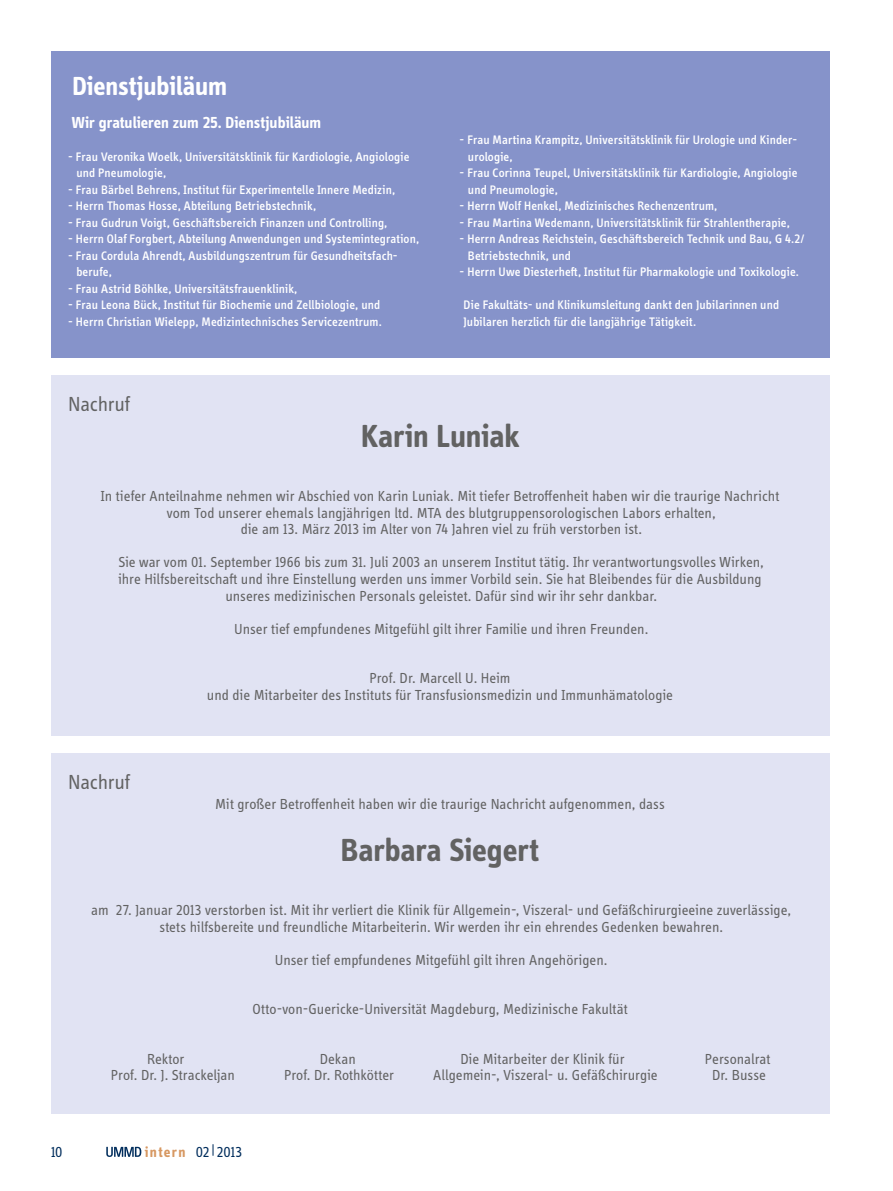
<style>
.page{position:relative;width:893px;height:1191px;background:#fff}
.page>*{position:absolute;margin:0;border:0;box-sizing:border-box;transform-origin:0 0}
.t1{font:700 33px "Info Display OT";letter-spacing:-.005em;color:#626262}
.t2{font:700 27px "Info Display OT";color:#fff}
.t3{font:21px "Info Display OT";letter-spacing:-.01em;color:#626262}
.t4{font:700 16.5px "Info Display OT";letter-spacing:.005em;color:#fff}
.t5{font:15px/16.5px "Info Display OT";color:#626262;text-align:center}
.t6{font:15px "Info Display OT";color:#002d5c}
.t7{font:500 12.75px/16.5px "Info Display OT";letter-spacing:.01em;color:#fff}
.s1{font-weight:700;color:#d79862}
</style>
<div class="page">
<div style="left:51px;top:375px;width:778px;height:360px;background:#e1e3f3"></div>
<div style="left:51px;top:753px;width:778px;height:360px;background:#e1e3f3"></div>
<div style="left:51px;top:51px;width:778px;height:306px;background:#8693ca"></div>
<svg style="left:106px;top:1146px;width:35px;height:11px"></svg>
<h2 class="t2" style="left:72px;top:69px;width:156px">Dienstjubiläum</h2>
<p class="t4" style="left:72px;top:112px;width:251px">Wir gratulieren zum 25. Dienstjubiläum</p>
<p class="t7" style="left:76px;top:148px;width:335px;text-indent:-8px">- Frau Veronika Woelk, Universitätsklinik für Kardiologie, Angiologie und Pneumologie,</p>
<p class="t7" style="left:68px;top:181px;width:329px">- Frau Bärbel Behrens, Institut für Experimentelle Innere Medizin,</p>
<p class="t7" style="left:68px;top:197px;width:250px">- Herrn Thomas Hosse, Abteilung Betriebstechnik,</p>
<p class="t7" style="left:68px;top:214px;width:321px">- Frau Gudrun Voigt, Geschäftsbereich Finanzen und Controlling,</p>
<p class="t7" style="left:68px;top:230px;width:353px">- Herrn Olaf Forgbert, Abteilung Anwendungen und Systemintegration,</p>
<p class="t7" style="left:76px;top:247px;width:323px;text-indent:-8px">- Frau Cordula Ahrendt, Ausbildungszentrum für Gesundheitsfach&shy;berufe,</p>
<p class="t7" style="left:68px;top:280px;width:231px">- Frau Astrid Böhlke, Universitätsfrauenklinik,</p>
<p class="t7" style="left:68px;top:296px;width:314px">- Frau Leona Bück, Institut für Biochemie und Zellbiologie, und</p>
<p class="t7" style="left:68px;top:313px;width:315px">- Herrn Christian Wielepp, Medizintechnisches Servicezentrum.</p>
<h3 class="t3" style="left:68px;top:391px;width:64px">Nachruf</h3>
<p class="t7" style="left:468px;top:131px;width:331px;text-indent:-8px">- Frau Martina Krampitz, Universitätsklinik für Urologie und Kinder&shy;urologie,</p>
<p class="t7" style="left:468px;top:164px;width:331px;text-indent:-8px">- Frau Corinna Teupel, Universitätsklinik für Kardiologie, Angiologie und Pneumologie,</p>
<p class="t7" style="left:460px;top:197px;width:259px">- Herrn Wolf Henkel, Medizinisches Rechenzentrum,</p>
<p class="t7" style="left:460px;top:214px;width:332px">- Frau Martina Wedemann, Universitätsklinik für Strahlentherapie,</p>
<p class="t7" style="left:468px;top:230px;width:338px;text-indent:-8px">- Herrn Andreas Reichstein, Geschäftsbereich Technik und Bau, G 4.2/<br>Betriebstechnik, und</p>
<p class="t7" style="left:460px;top:263px;width:341px">- Herrn Uwe Diesterheft, Institut für Pharmakologie und Toxikologie.</p>
<p class="t7" style="left:463px;top:296px;width:317px">Die Fakultäts- und Klinikumsleitung dankt den Jubilarinnen und<br>Jubilaren herzlich für die langjährige Tätigkeit.</p>
<h1 class="t1" style="left:361px;top:416px;width:160px">Karin Luniak</h1>
<p class="t5" style="left:101px;top:488px;width:680px">In tiefer Anteilnahme nehmen wir Abschied von Karin Luniak. Mit tiefer Betroffenheit haben wir die traurige Nachricht vom Tod unserer ehemals langjährigen ltd. MTA des blutgruppensorologischen Labors erhalten,<br>die am 13. März 2013 im Alter von 74 Jahren viel zu früh verstorben ist.</p>
<p class="t5" style="left:118px;top:554px;width:647px">Sie war vom 01. September 1966 bis zum 31. Juli 2003 an unserem Institut tätig. Ihr verantwortungsvolles Wirken, ihre Hilfsbereitschaft und ihre Einstellung werden uns immer Vorbild sein. Sie hat Bleibendes für die Ausbildung unseres medizinischen Personals geleistet. Dafür sind wir ihr sehr dankbar.</p>
<p class="t5" style="left:234px;top:620px;width:416px">Unser tief empfundenes Mitgefühl gilt ihrer Familie und ihren Freunden.</p>
<p class="t5" style="left:207px;top:669px;width:468px">Prof. Dr. Marcell U. Heim<br>und die Mitarbeiter des Instituts für Transfusionsmedizin und Immunhämatologie</p>
<h3 class="t3" style="left:68px;top:769px;width:64px">Nachruf</h3>
<p class="t5" style="left:215px;top:795px;width:451px">Mit großer Betroffenheit haben wir die traurige Nachricht aufgenommen, dass</p>
<h1 class="t1" style="left:341px;top:829px;width:199px">Barbara Siegert</h1>
<p class="t5" style="left:91px;top:901px;width:701px">am 27. Januar 2013 verstorben ist. Mit ihr verliert die Klinik für Allgemein-, Viszeral- und Gefäßchirurgieeine zuverlässige, stets hilfsbereite und freundliche Mitarbeiterin. Wir werden ihr ein ehrendes Gedenken bewahren.</p>
<p class="t5" style="left:275px;top:951px;width:334px">Unser tief empfundenes Mitgefühl gilt ihren Angehörigen.</p>
<p class="t5" style="left:252px;top:1000px;width:377px">Otto-von-Guericke-Universität Magdeburg, Medizinische Fakultät</p>
<p class="t5" style="left:147px;top:1050px;width:39px">Rektor</p>
<p class="t5" style="left:320px;top:1050px;width:38px">Dekan</p>
<p class="t5" style="left:460px;top:1050px;width:166px">Die Mitarbeiter der Klinik für</p>
<p class="t5" style="left:705px;top:1050px;width:67px">Personalrat</p>
<p class="t5" style="left:111px;top:1066px;width:126px">Prof. Dr. J. Strackeljan</p>
<p class="t5" style="left:284px;top:1066px;width:111px">Prof. Dr. Rothkötter</p>
<p class="t5" style="left:433px;top:1066px;width:226px">Allgemein-, Viszeral- u. Gefäßchirurgie</p>
<p class="t5" style="left:712px;top:1066px;width:55px">Dr. Busse</p>
<p class="t6" style="left:51px;top:1143px;width:13px">10</p>
<p class="t6" style="left:145px;top:1143px;width:99px"><span class="s1">intern</span> 02|2013</p>
</div>
